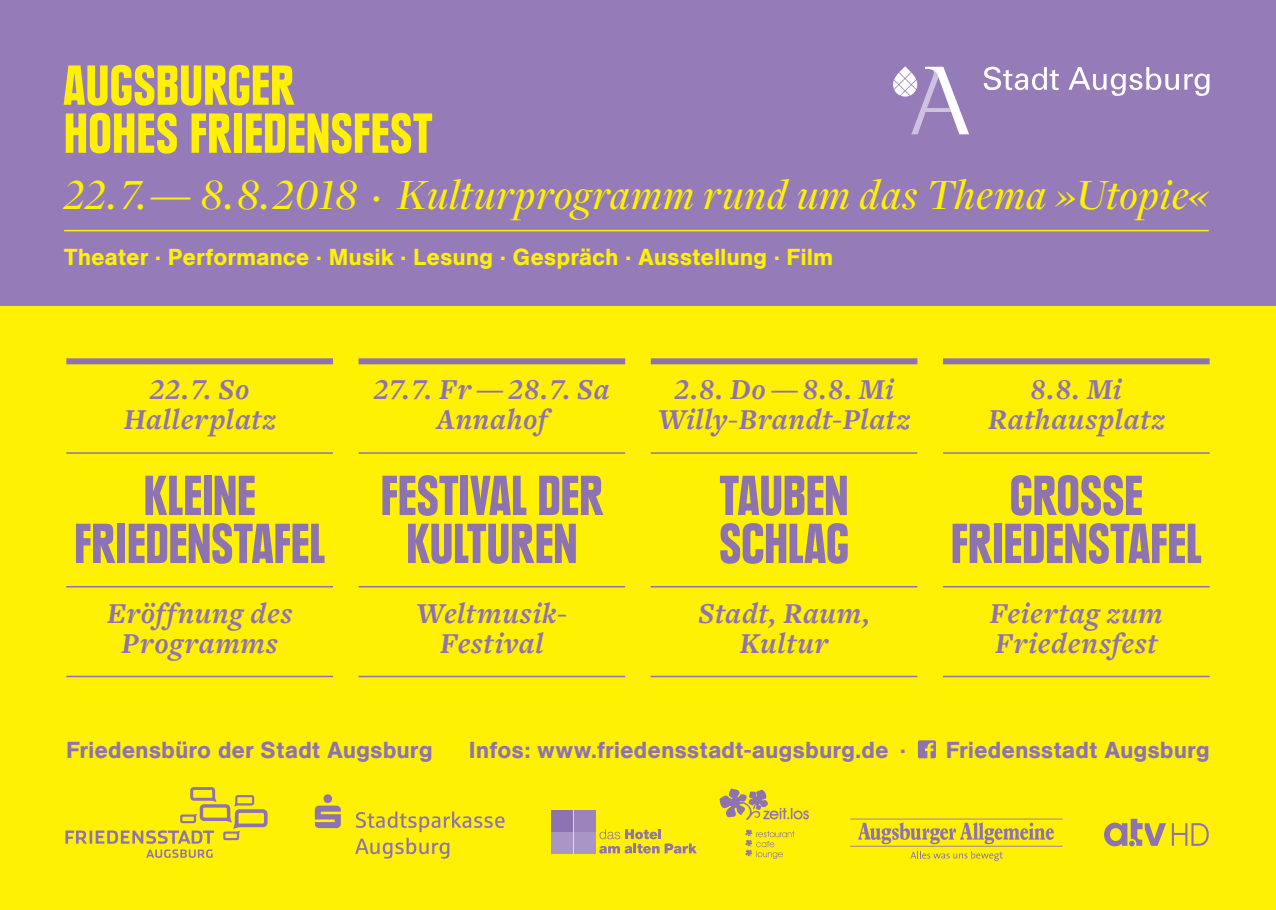
<style>
.page{position:relative;width:1276px;height:910px;background:#fff}
.page>*{position:absolute;margin:0;border:0;box-sizing:border-box;transform-origin:0 0}
.t1{font:900 condensed 55.5px/48px "Plak";letter-spacing:.005em;color:#8e73b3;text-align:center}
.t2{font:900 condensed 55.5px/48px "Plak";letter-spacing:.015em;color:#fff101}
.t3{font:italic 500 44.7px "Freight Disp";letter-spacing:.02em;color:#fff101}
.t4{font:italic 700 30px/30px "Freight Text";letter-spacing:.025em;color:#8e73b3;text-align:center}
.t5{font:30px "Freight Text Bold Italic SC";color:#8e73b3}
.t6{font:500 22.8px "AG Book Pro";letter-spacing:.025em;color:#8e73b3}
.t7{font:500 22.8px "AG Book Pro";letter-spacing:.025em;color:#fff101}
.s1{font-family:"Freight Disp Medium Italic SC";font-weight:400;font-style:normal}
.s2{font-family:"Freight Text";font-weight:700;font-style:italic}
</style>
<div class="page">
<div style="left:0;top:0;width:1276px;height:646px;background:#957cb9"></div>
<div style="left:0;top:306px;width:1276px;height:604px;background:#fff101"></div>
<div style="left:66px;top:358px;width:267px;height:6px;background:#8e73b3"></div>
<hr style="left:66px;top:452px;width:267px;height:2px;background:#8e73b3">
<hr style="left:66px;top:586px;width:267px;height:1px;background:#8e73b3">
<hr style="left:66px;top:676px;width:267px;height:1px;background:#8e73b3">
<div style="left:358px;top:358px;width:267px;height:6px;background:#8e73b3"></div>
<hr style="left:358px;top:452px;width:267px;height:2px;background:#8e73b3">
<hr style="left:358px;top:586px;width:267px;height:1px;background:#8e73b3">
<hr style="left:358px;top:676px;width:267px;height:1px;background:#8e73b3">
<div style="left:651px;top:358px;width:266px;height:6px;background:#8e73b3"></div>
<hr style="left:651px;top:452px;width:266px;height:2px;background:#8e73b3">
<hr style="left:651px;top:586px;width:266px;height:1px;background:#8e73b3">
<hr style="left:651px;top:676px;width:266px;height:1px;background:#8e73b3">
<div style="left:943px;top:358px;width:266px;height:6px;background:#8e73b3"></div>
<hr style="left:943px;top:452px;width:266px;height:2px;background:#8e73b3">
<hr style="left:943px;top:586px;width:266px;height:1px;background:#8e73b3">
<hr style="left:943px;top:676px;width:266px;height:1px;background:#8e73b3">
<hr style="left:64px;top:230px;width:1144px;height:1px;background:#fff101">
<svg style="left:65px;top:787px;width:203px;height:71px"></svg>
<div style="left:552px;top:810px;width:21px;height:21px;background:#8e73b3"></div>
<div style="left:574px;top:810px;width:21px;height:21px;background:#9b83bc"></div>
<div style="left:552px;top:832px;width:21px;height:21px;background:#a995c6"></div>
<div style="left:574px;top:832px;width:21px;height:21px;background:#a995c6"></div>
<svg style="left:599px;top:829px;width:98px;height:24px"></svg>
<svg style="left:745px;top:830px;width:49px;height:29px"></svg>
<svg style="left:719px;top:789px;width:90px;height:31px"></svg>
<svg style="left:315px;top:794px;width:26px;height:34px"></svg>
<svg style="left:356px;top:811px;width:148px;height:21px"></svg>
<svg style="left:355px;top:838px;width:94px;height:21px"></svg>
<hr style="left:850px;top:819px;width:212px;height:1px;background:#8e73b3">
<hr style="left:850px;top:846px;width:212px;height:1px;background:#8e73b3">
<svg style="left:858px;top:822px;width:196px;height:22px"></svg>
<svg style="left:910px;top:851px;width:92px;height:10px"></svg>
<svg style="left:1104px;top:819px;width:104px;height:27px"></svg>
<svg style="left:983px;top:67px;width:75px;height:23px"></svg>
<svg style="left:1068px;top:67px;width:141px;height:29px"></svg>
<svg style="left:893px;top:66px;width:76px;height:68px"></svg>
<svg style="left:918px;top:740px;width:18px;height:18px"></svg>
<h1 class="t2" style="left:64px;top:62px;width:369px">AUGSBURGER<br>HOHES FRIEDENSFEST</h1>
<h2 class="t3" style="left:64px;top:171px;width:1146px"><span class="s1">22</span>. <span class="s1">7</span>. — <span class="s1">8</span>. <span class="s1">8</span>. <span class="s1">2018</span> · Kultur programm rund um das Thema »Utopie«</h2>
<p class="t7" style="left:64px;top:243px;width:770px">Theater · Performance · Musik · Lesung · Gespräch · Ausstellung · Film</p>
<p class="t5" style="left:150px;top:373px;width:101px">22. 7. <span class="s2">So</span></p>
<p class="t4" style="left:124px;top:405px;width:153px">Hallerplatz</p>
<h1 class="t1" style="left:74px;top:472px;width:252px">KLEINE<br>FRIEDENSTAFEL</h1>
<p class="t4" style="left:107px;top:599px;width:187px">Eröffnung des<br>Programms</p>
<p class="t5" style="left:374px;top:373px;width:237px">27. 7. <span class="s2">Fr —</span> 28. 7. <span class="s2">Sa</span></p>
<p class="t4" style="left:436px;top:405px;width:112px">Annahof</p>
<h1 class="t1" style="left:381px;top:472px;width:223px">FESTIVAL DER<br>KULTUREN</h1>
<p class="t4" style="left:417px;top:599px;width:152px">Weltmusik-<br>Festival</p>
<p class="t5" style="left:674px;top:373px;width:221px">2. 8. <span class="s2">Do —</span> 8. 8. <span class="s2">Mi</span></p>
<p class="t4" style="left:658px;top:405px;width:253px">Willy-Brandt-Platz</p>
<h1 class="t1" style="left:719px;top:472px;width:131px;text-align:left">TAUBEN<br>SCHLAG</h1>
<p class="t4" style="left:698px;top:599px;width:173px">Stadt, Raum,<br>Kultur</p>
<p class="t5" style="left:1031px;top:373px;width:92px">8. 8. <span class="s2">Mi</span></p>
<p class="t4" style="left:988px;top:405px;width:178px">Rathausplatz</p>
<h1 class="t1" style="left:951px;top:472px;width:252px">GROSSE<br>FRIEDENSTAFEL</h1>
<p class="t4" style="left:990px;top:599px;width:174px;text-align:left">Feiertag zum<br>Friedensfest</p>
<p class="t6" style="left:66px;top:736px;width:367px">Friedensbüro der Stadt Augsburg</p>
<p class="t6" style="left:469px;top:736px;width:438px">Infos: www.friedensstadt-augsburg.de ·</p>
<p class="t6" style="left:946px;top:736px;width:265px">Friedensstadt Augsburg</p>
</div>
